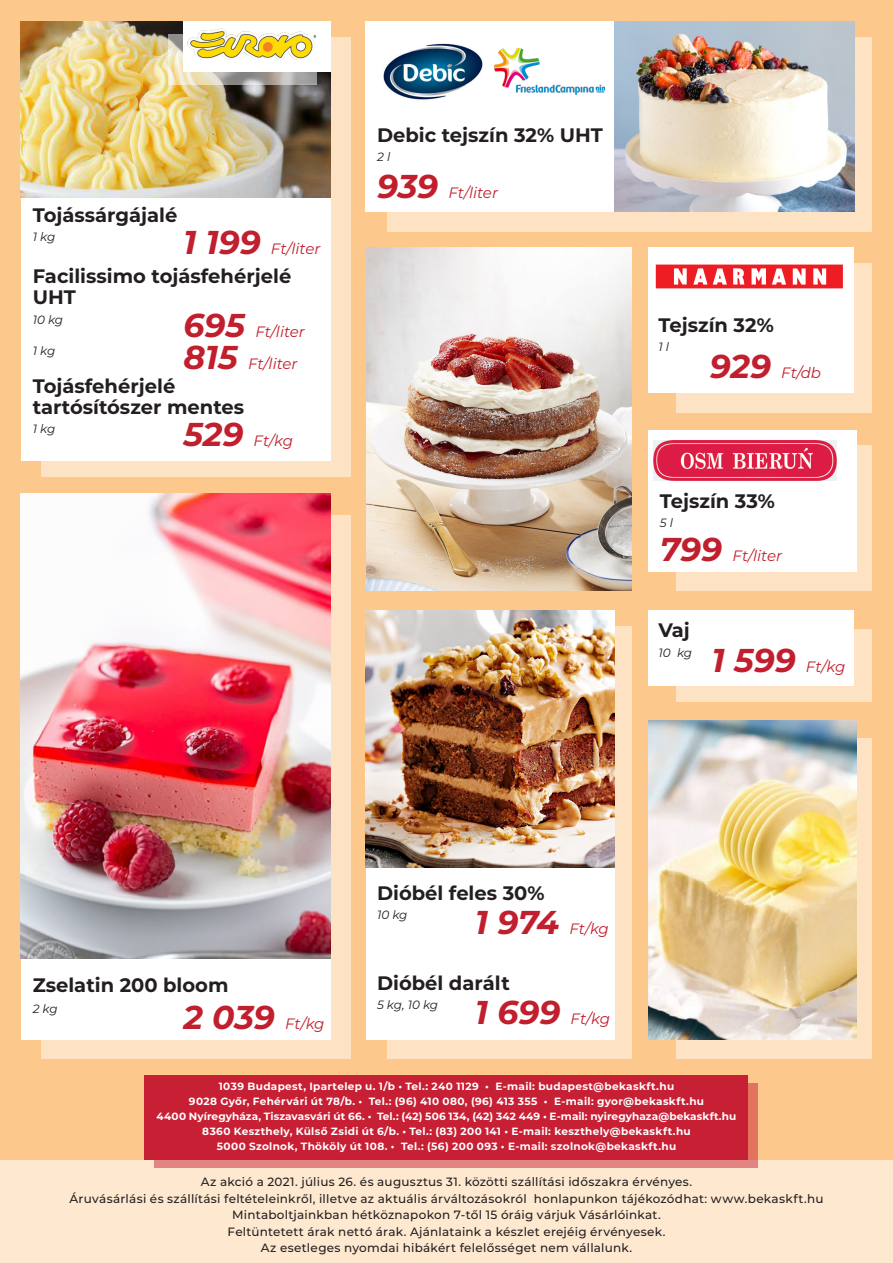
<style>
.page{position:relative;width:893px;height:1263px;background:#fdc88b}
.page>*{position:absolute;margin:0;border:0;box-sizing:border-box;transform-origin:0 0}
.t1{font:700 19.5px/21px "Montserrat";color:#231f20}
.t2{font:italic 15px "Montserrat";color:#c11f2e}
.t3{font:500 12px "Montserrat";letter-spacing:.02em;color:#231f20}
.t4{font:italic 12px "Montserrat";letter-spacing:-.02em;color:#231f20}
.t5{font:700 10.5px "Montserrat";letter-spacing:.03em;color:#fff}
.t6{font:700 10.5px "Montserrat";letter-spacing:.01em;color:#fff}
.s1{font-weight:700;font-size:33px}
</style>
<div class="page">
<div style="left:41px;top:37px;width:309px;height:439px;background:#fde3c4"></div>
<div style="left:41px;top:515px;width:309px;height:544px;background:#fde3c4"></div>
<div style="left:676px;top:739px;width:196px;height:320px;background:#fde3c4"></div>
<div style="left:387px;top:37px;width:485px;height:195px;background:#fde3c4"></div>
<div style="left:676px;top:263px;width:196px;height:150px;background:#fde3c4"></div>
<div style="left:676px;top:446px;width:196px;height:145px;background:#fde3c4"></div>
<div style="left:387px;top:626px;width:244px;height:433px;background:linear-gradient(to right,#fde3c4,#fde3c4)"></div>
<div style="left:21px;top:21px;width:310px;height:439px;background:#fff"></div>
<div style="left:21px;top:610px;width:310px;height:430px;background:#fff"></div>
<div style="left:366px;top:21px;width:488px;height:191px;background:#fff"></div>
<div style="left:649px;top:247px;width:205px;height:145px;background:#fff"></div>
<div style="left:648px;top:430px;width:209px;height:142px;background:#fff"></div>
<div style="left:366px;top:610px;width:248px;height:430px;background:#fff"></div>
<div style="left:0;top:1160px;width:893px;height:103px;background:#fee9d0"></div>
<div style="left:145px;top:1075px;width:603px;height:85px;background:#c71f33"></div>
<div style="left:154px;top:1083px;width:603px;height:85px;background:#c71f33"></div>
<img style="left:614px;top:21px;width:240px;height:191px">
<img style="left:21px;top:21px;width:310px;height:176px">
<img style="left:21px;top:493px;width:310px;height:466px">
<img style="left:366px;top:247px;width:265px;height:344px">
<img style="left:648px;top:721px;width:209px;height:319px">
<img style="left:366px;top:610px;width:248px;height:257px">
<div style="left:676px;top:629px;width:196px;height:73px;background:#fde3c4"></div>
<div style="left:649px;top:610px;width:205px;height:76px;background:#fff"></div>
<img style="left:383px;top:43px;width:100px;height:57px">
<img style="left:494px;top:48px;width:110px;height:47px">
<img style="left:653px;top:440px;width:183px;height:41px">
<svg style="left:656px;top:265px;width:187px;height:23px"></svg>
<svg style="left:169px;top:35px;width:148px;height:50px;background:#c2bcad"></svg>
<div style="left:183px;top:21px;width:148px;height:51px;background:#fff"></div>
<img style="left:187px;top:28px;width:129px;height:32px">
<p class="t1" style="left:377px;top:124px;width:227px">Debic tejszín 32% UHT</p>
<p class="t4" style="left:377px;top:149px;width:15px">2 l</p>
<p class="t1" style="left:33px;top:203px;width:146px">Tojássárgájalé</p>
<p class="t4" style="left:33px;top:228px;width:24px">1 kg</p>
<p class="t2" style="left:183px;top:238px;width:138px"><span class="s1">1 199</span> Ft/liter</p>
<p class="t1" style="left:33px;top:265px;width:260px">Facilissimo tojásfehérjelé<br>UHT</p>
<p class="t4" style="left:33px;top:311px;width:32px">10 kg</p>
<p class="t4" style="left:33px;top:343px;width:24px">1 kg</p>
<p class="t2" style="left:183px;top:321px;width:123px"><span class="s1">695</span> Ft/liter</p>
<p class="t2" style="left:183px;top:354px;width:116px"><span class="s1">815</span> Ft/liter</p>
<p class="t1" style="left:33px;top:375px;width:213px">Tojásfehérjelé tartósítószer mentes</p>
<p class="t4" style="left:33px;top:420px;width:24px">1 kg</p>
<p class="t2" style="left:183px;top:430px;width:111px"><span class="s1">529</span> Ft/kg</p>
<p class="t2" style="left:377px;top:182px;width:122px"><span class="s1">939</span> Ft/liter</p>
<p class="t1" style="left:658px;top:313px;width:117px">Tejszín 32%</p>
<p class="t4" style="left:658px;top:338px;width:12px">1 l</p>
<p class="t2" style="left:710px;top:363px;width:113px"><span class="s1">929</span> Ft/db</p>
<p class="t1" style="left:660px;top:489px;width:116px">Tejszín 33%</p>
<p class="t4" style="left:660px;top:514px;width:15px">5 l</p>
<p class="t2" style="left:660px;top:546px;width:124px"><span class="s1">799</span> Ft/liter</p>
<p class="t1" style="left:658px;top:619px;width:33px">Vaj</p>
<p class="t4" style="left:658px;top:645px;width:35px">10 kg</p>
<p class="t2" style="left:712px;top:656px;width:135px"><span class="s1">1 599</span> Ft/kg</p>
<p class="t1" style="left:377px;top:882px;width:169px">Dióbél feles 30%</p>
<p class="t4" style="left:377px;top:906px;width:32px">10 kg</p>
<p class="t2" style="left:475px;top:918px;width:135px"><span class="s1">1 974</span> Ft/kg</p>
<p class="t1" style="left:33px;top:973px;width:197px">Zselatin 200 bloom</p>
<p class="t1" style="left:377px;top:972px;width:134px">Dióbél darált</p>
<p class="t4" style="left:33px;top:1000px;width:27px">2 kg</p>
<p class="t2" style="left:183px;top:1013px;width:143px"><span class="s1">2 039</span> Ft/kg</p>
<p class="t4" style="left:377px;top:996px;width:63px">5 kg, 10 kg</p>
<p class="t2" style="left:475px;top:1008px;width:136px"><span class="s1">1 699</span> Ft/kg</p>
<p class="t5" style="left:219px;top:1079px;width:457px">1039 Budapest, Ipartelep u. 1/b • Tel.: 240 1129 • E-mail: budapest@bekaskft.hu</p>
<p class="t5" style="left:189px;top:1094px;width:517px">9028 Győr, Fehérvári út 78/b. • Tel.: (96) 410 080, (96) 413 355 • E-mail: gyor@bekaskft.hu</p>
<p class="t6" style="left:157px;top:1109px;width:581px">4400 Nyíregyháza, Tiszavasvári út 66. • Tel.: (42) 506 134, (42) 342 449 • E-mail: nyiregyhaza@bekaskft.hu</p>
<p class="t5" style="left:202px;top:1124px;width:490px">8360 Keszthely, Külső Zsidi út 6/b. • Tel.: (83) 200 141 • E-mail: keszthely@bekaskft.hu</p>
<p class="t5" style="left:217px;top:1139px;width:461px">5000 Szolnok, Thököly út 108. • Tel.: (56) 200 093 • E-mail: szolnok@bekaskft.hu</p>
<p class="t3" style="left:201px;top:1173px;width:493px">Az akció a 2021. július 26. és augusztus 31. közötti szállítási időszakra érvényes.</p>
<p class="t3" style="left:69px;top:1190px;width:756px">Áruvásárlási és szállítási feltételeinkről, illetve az aktuális árváltozásokról honlapunkon tájékozódhat: www.bekaskft.hu</p>
<p class="t3" style="left:232px;top:1206px;width:430px">Mintaboltjainkban hétköznapokon 7-től 15 óráig várjuk Vásárlóinkat.</p>
<p class="t3" style="left:227px;top:1223px;width:439px">Feltüntetett árak nettó árak. Ajánlataink a készlet erejéig érvényesek.</p>
<p class="t3" style="left:261px;top:1239px;width:373px">Az esetleges nyomdai hibákért felelősséget nem vállalunk.</p>
</div>
